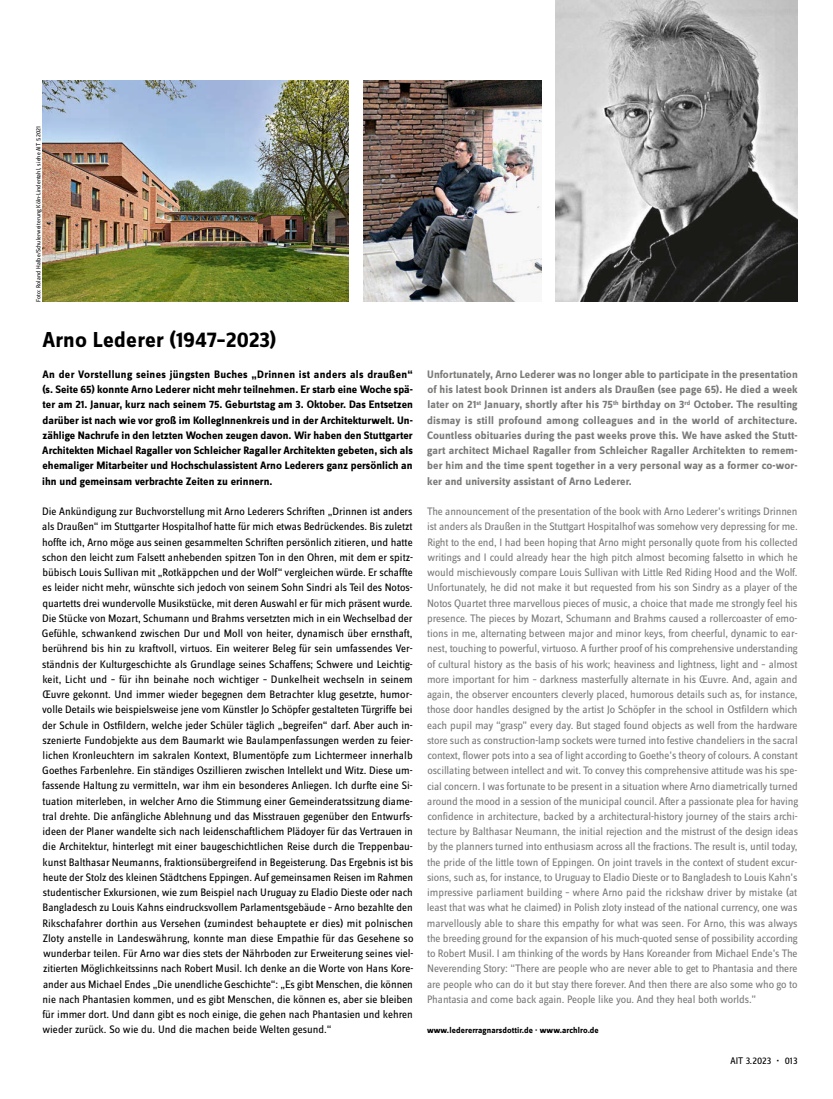
<style>
.page{position:relative;width:833px;height:1099px;background:#fff}
.page>*{position:absolute;margin:0;border:0;box-sizing:border-box;transform-origin:0 0}
.t1{font:700 22.5px "Zine Sans Dis";letter-spacing:.01em;color:#000}
.t2{font:11.25px/15.2px "Zine Sans Dis";color:#000;text-align:justify}
.t3{font:11.25px/15.2px "Zine Sans Dis";letter-spacing:-.01em;color:#7b7b7a;text-align:justify}
.t4{font:700 11.25px/15.2px "Zine Sans Dis";color:#000;text-align:justify}
.t5{font:700 11.25px/15.2px "Zine Sans Dis";letter-spacing:.01em;color:#7b7b7a;text-align:justify}
.t6{font:10px "Zine Sans Dis";color:#000}
.t7{font:700 8.75px "Zine Sans Dis";letter-spacing:.01em;color:#000}
.t8{font:6.25px "Zine Sans Dis";letter-spacing:.01em;color:#000}
</style>
<div class="page">
<img style="left:555px;top:0;width:242px;height:302px">
<img style="left:43px;top:81px;width:306px;height:221px">
<img style="left:363px;top:81px;width:178px;height:221px">
<p class="t8" style="left:36px;top:302px;width:177px;rotate:-90deg">Foto: Roland Halbe/Schulerweiterung Köln-Lindentahl, siehe AIT 5.2021</p>
<h1 class="t1" style="left:43px;top:328px;width:235px">Arno Lederer (1947–2023)</h1>
<p class="t4" style="left:42px;top:367px;width:372px">An der Vorstellung seines jüngsten Buches „Drinnen ist anders als draußen“ (s. Seite 65) konnte Arno Lederer nicht mehr teilnehmen. Er starb eine Woche spä&shy;ter am 21. Januar, kurz nach seinem 75. Geburtstag am 3. Oktober. Das Entsetzen darüber ist nach wie vor groß im KollegInnenkreis und in der Architekturwelt. Un&shy;zählige Nachrufe in den letzten Wochen zeugen davon. Wir haben den Stuttgarter Architekten Michael Ragaller von Schleicher Ragaller Architekten gebeten, sich als ehemaliger Mitarbeiter und Hochschulassistent Arno Lederers ganz persönlich an ihn und gemeinsam verbrachte Zeiten zu erinnern.</p>
<p class="t2" style="left:42px;top:504px;width:373px">Die Ankündigung zur Buchvorstellung mit Arno Lederers Schriften „Drinnen ist anders als Draußen“ im Stuttgarter Hospitalhof hatte für mich etwas Bedrückendes. Bis zuletzt hoffte ich, Arno möge aus seinen gesammelten Schriften persönlich zitieren, und hatte schon den leicht zum Falsett anhebenden spitzen Ton in den Ohren, mit dem er spitz&shy;bübisch Louis Sullivan mit „Rotkäppchen und der Wolf“ vergleichen würde. Er schaffte es leider nicht mehr, wünschte sich jedoch von seinem Sohn Sindri als Teil des Notos&shy;quartetts drei wundervolle Musikstücke, mit deren Auswahl er für mich präsent wurde.<br>Die Stücke von Mozart, Schumann und Brahms versetzten mich in ein Wechselbad der Gefühle, schwankend zwischen Dur und Moll von heiter, dynamisch über ernsthaft, berührend bis hin zu kraftvoll, virtuos. Ein weiterer Beleg für sein umfassendes Ver&shy;ständnis der Kulturgeschichte als Grundlage seines Schaffens; Schwere und Leichtig&shy;keit, Licht und – für ihn beinahe noch wichtiger – Dunkelheit wechseln in seinem Œuvre gekonnt. Und immer wieder begegnen dem Betrachter klug gesetzte, humor&shy;volle Details wie beispielsweise jene vom Künstler Jo Schöpfer gestalteten Türgriffe bei der Schule in Ostfildern, welche jeder Schüler täglich „begreifen“ darf. Aber auch in&shy;szenierte Fundobjekte aus dem Baumarkt wie Baulampenfassungen werden zu feier&shy;lichen Kronleuchtern im sakralen Kontext, Blumentöpfe zum Lichtermeer innerhalb Goethes Farbenlehre. Ein ständiges Oszillieren zwischen Intellekt und Witz. Diese um&shy;fassende Haltung zu vermitteln, war ihm ein besonderes Anliegen. Ich durfte eine Si&shy;tuation miterleben, in welcher Arno die Stimmung einer Gemeinderatssitzung diame&shy;tral drehte. Die anfängliche Ablehnung und das Misstrauen gegenüber den Entwurfs&shy;ideen der Planer wandelte sich nach leidenschaftlichem Plädoyer für das Vertrauen in die Architektur, hinterlegt mit einer baugeschichtlichen Reise durch die Treppenbau&shy;kunst Balthasar Neumanns, fraktionsübergreifend in Begeisterung. Das Ergebnis ist bis heute der Stolz des kleinen Städtchens Eppingen. Auf gemeinsamen Reisen im Rahmen studentischer Exkursionen, wie zum Beispiel nach Uruguay zu Eladio Dieste oder nach Bangladesch zu Louis Kahns eindrucksvollem Parlamentsgebäude – Arno bezahlte den Rikschafahrer dorthin aus Versehen (zumindest behauptete er dies) mit polnischen Zloty anstelle in Landeswährung, konnte man diese Empathie für das Gesehene so wunderbar teilen. Für Arno war dies stets der Nährboden zur Erweiterung seines viel&shy;zitierten Möglichkeitssinns nach Robert Musil. Ich denke an die Worte von Hans Kore&shy;ander aus Michael Endes „Die unendliche Geschichte“: „Es gibt Menschen, die können nie nach Phantasien kommen, und es gibt Menschen, die können es, aber sie bleiben für immer dort. Und dann gibt es noch einige, die gehen nach Phantasien und kehren wieder zurück. So wie du. Und die machen beide Welten gesund.“</p>
<p class="t5" style="left:427px;top:367px;width:372px">Unfortunately, Arno Lederer was no longer able to participate in the presentation of his latest book Drinnen ist anders als Draußen (see page 65). He died a week later on 21<sup>st</sup> January, shortly after his 75<sup>th</sup> birthday on 3<sup>rd</sup> October. The resulting dismay is still profound among colleagues and in the world of architecture.<br>Countless obituaries during the past weeks prove this. We have asked the Stutt&shy;gart architect Michael Ragaller from Schleicher Ragaller Architekten to remem&shy;ber him and the time spent together in a very personal way as a former co-wor&shy;ker and university assistant of Arno Lederer.</p>
<p class="t3" style="left:427px;top:504px;width:373px">The announcement of the presentation of the book with Arno Lederer’s writings Drinnen ist anders als Draußen in the Stuttgart Hospitalhof was somehow very depressing for me.<br>Right to the end, I had been hoping that Arno might personally quote from his collected writings and I could already hear the high pitch almost becoming falsetto in which he would mischievously compare Louis Sullivan with Little Red Riding Hood and the Wolf.<br>Unfortunately, he did not make it but requested from his son Sindry as a player of the Notos Quartet three marvellous pieces of music, a choice that made me strongly feel his presence. The pieces by Mozart, Schumann and Brahms caused a rollercoaster of emo&shy;tions in me, alternating between major and minor keys, from cheerful, dynamic to ear&shy;nest, touching to powerful, virtuoso. A further proof of his comprehensive understanding of cultural history as the basis of his work; heaviness and lightness, light and – almost more important for him – darkness masterfully alternate in his Œuvre. And, again and again, the observer encounters cleverly placed, humorous details such as, for instance, those door handles designed by the artist Jo Schöpfer in the school in Ostfildern which each pupil may “grasp” every day. But staged found objects as well from the hardware store such as construction-lamp sockets were turned into festive chandeliers in the sacral context, flower pots into a sea of light according to Goethe’s theory of colours. A constant oscillating between intellect and wit. To convey this comprehensive attitude was his spe&shy;cial concern. I was fortunate to be present in a situation where Arno diametrically turned around the mood in a session of the municipal council. After a passionate plea for having confidence in architecture, backed by a architectural-history journey of the stairs archi&shy;tecture by Balthasar Neumann, the initial rejection and the mistrust of the design ideas by the planners turned into enthusiasm across all the fractions. The result is, until today, the pride of the little town of Eppingen. On joint travels in the context of student excur&shy;sions, such as, for instance, to Uruguay to Eladio Dieste or to Bangladesh to Louis Kahn’s impressive parliament building – where Arno paid the rickshaw driver by mistake (at least that was what he claimed) in Polish zloty instead of the national currency, one was marvellously able to share this empathy for what was seen. For Arno, this was always the breeding ground for the expansion of his much-quoted sense of possibility according to Robert Musil. I am thinking of the words by Hans Koreander from Michael Ende’s The Neverending Story: “There are people who are never able to get to Phantasia and there are people who can do it but stay there forever. And then there are also some who go to Phantasia and come back again. People like you. And they heal both worlds.”</p>
<p class="t7" style="left:427px;top:1026px;width:173px">www.ledererragnarsdottir.de · www.archlro.de</p>
<p class="t6" style="left:730px;top:1055px;width:69px">AIT 3.2023 • 013</p>
</div>
